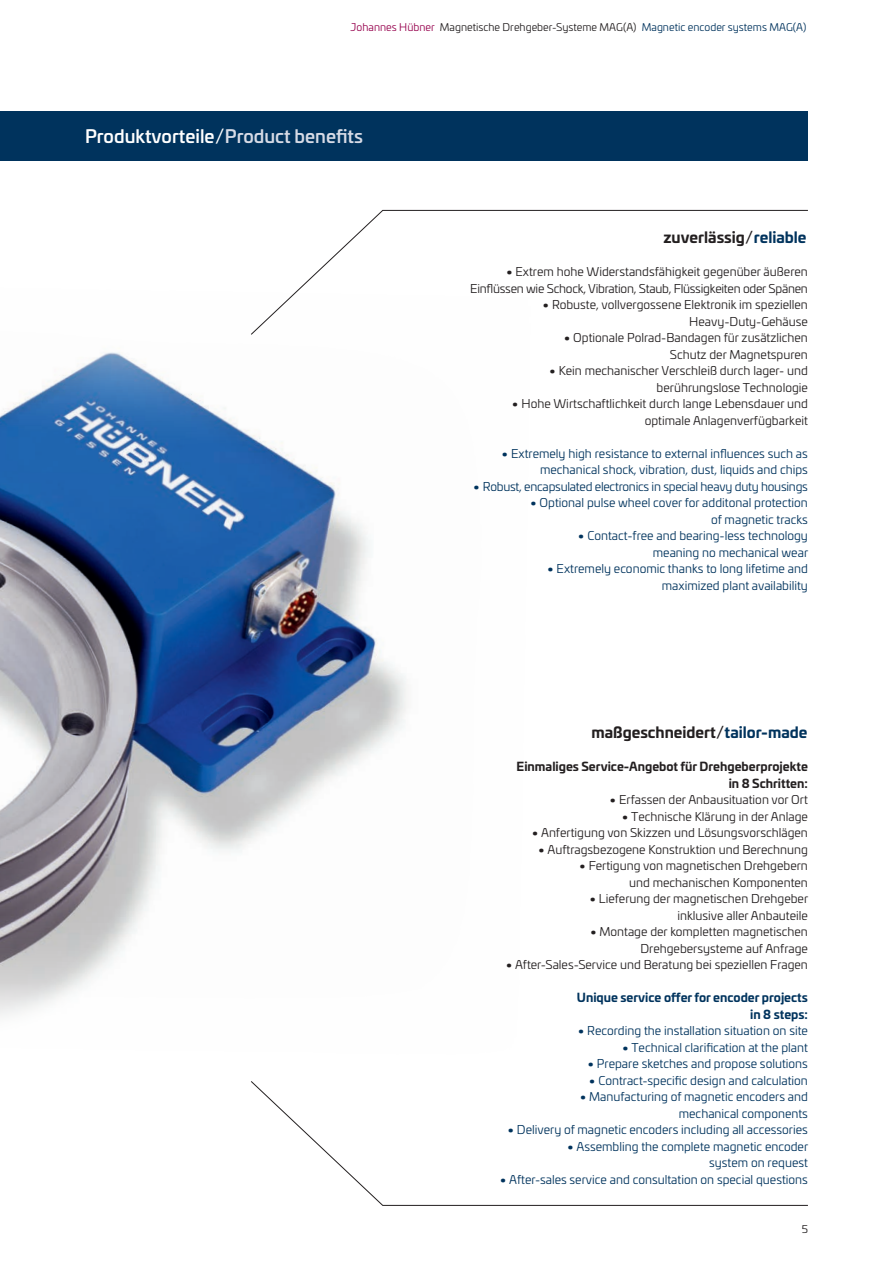
<style>
.page{position:relative;width:893px;height:1263px;background:#fff}
.page>*{position:absolute;margin:0;border:0;box-sizing:border-box;transform-origin:0 0}
.t1{font:500 18px "Univia Pro";color:#fff}
.t2{font:700 15px "Univia Pro";color:#231f20}
.t3{font:12px/16.5px "Univia Pro";color:#00335d;text-align:right}
.t4{font:12px/16.5px "Univia Pro";color:#231f20;text-align:right}
.t5{font:12px/16.5px "Univia Pro";letter-spacing:-.02em;color:#231f20;text-align:right}
.t6{font:700 12px/16.5px "Univia Pro";color:#231f20;text-align:right}
.t7{font:12px "Univia Pro";letter-spacing:-.02em;color:#00335d}
.t8{font:700 12px/16.5px "Univia Pro";color:#00335d;text-align:right}
.t9{font:10.5px "Univia Pro";color:#231f20}
.s1{color:#96014d}
.s2{color:#00335d}
.s3{color:#d7dbe6}
.s4{font-weight:700}
</style>
<div class="page">
<img style="left:0;top:352px;width:407px;height:664px">
<svg style="left:251px;top:210px;width:557px;height:125px"></svg>
<svg style="left:251px;top:1081px;width:557px;height:125px"></svg>
<div style="left:0;top:111px;width:808px;height:50px;background:#00335d"></div>
<p class="t9" style="left:351px;top:19px;width:457px"><span class="s1">Johannes Hübner</span> Magnetische Drehgeber-Systeme MAG(A) <span class="s2">Magnetic encoder systems MAG(A)</span></p>
<h1 class="t1" style="left:85px;top:122px;width:279px">Produktvorteile/<span class="s3">Product benefits</span></h1>
<p class="t2" style="left:663px;top:226px;width:144px">zuverlässig/<span class="s2">reliable</span></p>
<p class="t5" style="left:470px;top:263px;width:339px"><span class="s4">•</span> Extrem hohe Widerstandsfähigkeit gegenüber äußeren<br>Einflüssen wie Schock, Vibration, Staub, Flüssigkeiten oder Spänen</p>
<p class="t4" style="left:542px;top:296px;width:267px"><span class="s4">•</span> Robuste, vollvergossene Elektronik im speziellen<br>Heavy-Duty-Gehäuse</p>
<p class="t4" style="left:564px;top:329px;width:246px"><span class="s4">•</span> Optionale Polrad-Bandagen für zusätzlichen<br>Schutz der Magnetspuren</p>
<p class="t4" style="left:549px;top:362px;width:260px"><span class="s4">•</span> Kein mechanischer Verschleiß durch lager- und berührungslose Technologie</p>
<p class="t4" style="left:512px;top:395px;width:297px"><span class="s4">•</span> Hohe Wirtschaftlichkeit durch lange Lebensdauer und optimale Anlagenverfügbarkeit</p>
<p class="t3" style="left:502px;top:444px;width:308px"><span class="s4">•</span> Extremely high resistance to external influences such as mechanical shock, vibration, dust, liquids and chips</p>
<p class="t7" style="left:473px;top:478px;width:336px"><span class="s4">•</span> Robust, encapsulated electronics in special heavy duty housings</p>
<p class="t3" style="left:530px;top:494px;width:279px"><span class="s4">•</span> Optional pulse wheel cover for additonal protection of magnetic tracks</p>
<p class="t3" style="left:578px;top:527px;width:232px"><span class="s4">•</span> Contact-free and bearing-less technology meaning no mechanical wear</p>
<p class="t3" style="left:547px;top:560px;width:262px"><span class="s4">•</span> Extremely economic thanks to long lifetime and maximized plant availability</p>
<p class="t2" style="left:591px;top:721px;width:218px">maßgeschneidert/<span class="s2">tailor-made</span></p>
<p class="t6" style="left:517px;top:757px;width:293px">Einmaliges Service-Angebot für Drehgeberprojekte in 8 Schritten:</p>
<p class="t4" style="left:610px;top:791px;width:200px"><span class="s4">•</span> Erfassen der Anbausituation vor Ort</p>
<p class="t4" style="left:622px;top:807px;width:187px"><span class="s4">•</span> Technische Klärung in der Anlage</p>
<p class="t4" style="left:532px;top:824px;width:278px"><span class="s4">•</span> Anfertigung von Skizzen und Lösungsvorschlägen</p>
<p class="t4" style="left:538px;top:840px;width:271px"><span class="s4">•</span> Auftragsbezogene Konstruktion und Berechnung</p>
<p class="t4" style="left:579px;top:857px;width:230px"><span class="s4">•</span> Fertigung von magnetischen Drehgebern und mechanischen Komponenten</p>
<p class="t4" style="left:589px;top:890px;width:220px"><span class="s4">•</span> Lieferung der magnetischen Drehgeber inklusive aller Anbauteile</p>
<p class="t4" style="left:590px;top:923px;width:219px"><span class="s4">•</span> Montage der kompletten magnetischen<br>Drehgebersysteme auf Anfrage</p>
<p class="t4" style="left:506px;top:956px;width:304px"><span class="s4">•</span> After-Sales-Service und Beratung bei speziellen Fragen</p>
<p class="t8" style="left:577px;top:988px;width:233px">Unique service offer for encoder projects in 8 steps:</p>
<p class="t3" style="left:578px;top:1022px;width:232px"><span class="s4">•</span> Recording the installation situation on site</p>
<p class="t3" style="left:622px;top:1038px;width:187px"><span class="s4">•</span> Technical clarification at the plant</p>
<p class="t3" style="left:587px;top:1055px;width:222px"><span class="s4">•</span> Prepare sketches and propose solutions</p>
<p class="t3" style="left:589px;top:1071px;width:220px"><span class="s4">•</span> Contract-specific design and calculation</p>
<p class="t3" style="left:580px;top:1088px;width:230px"><span class="s4">•</span> Manufacturing of magnetic encoders and mechanical components</p>
<p class="t3" style="left:507px;top:1121px;width:302px"><span class="s4">•</span> Delivery of magnetic encoders including all accessories</p>
<p class="t3" style="left:567px;top:1137px;width:242px"><span class="s4">•</span> Assembling the complete magnetic encoder system on request</p>
<p class="t3" style="left:500px;top:1170px;width:309px"><span class="s4">•</span> After-sales service and consultation on special questions</p>
<p class="t9" style="left:802px;top:1222px;width:8px">5</p>
</div>
